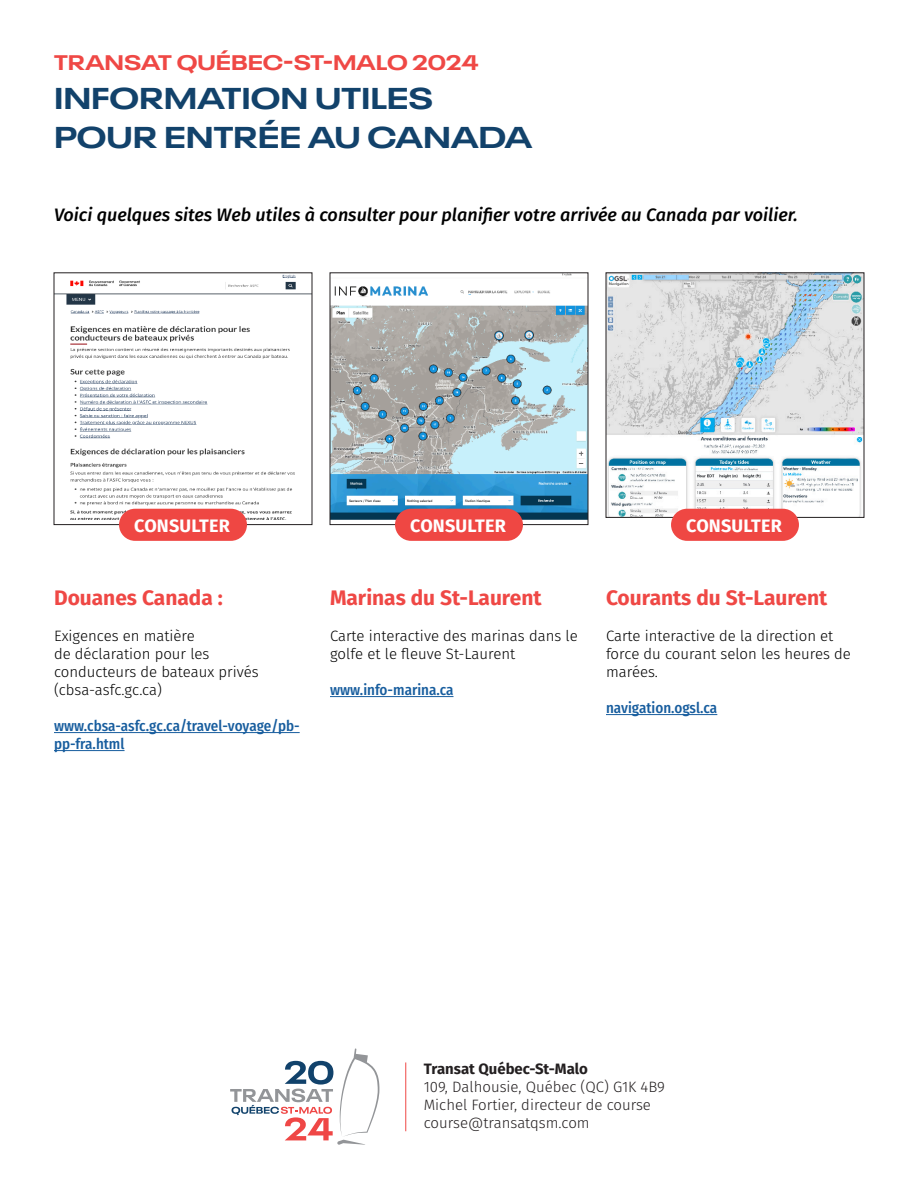
<style>
.page{position:relative;width:918px;height:1188px;background:#fff}
.page>*{position:absolute;margin:0;border:0;box-sizing:border-box;transform-origin:0 0}
.t1{font:700 expanded 30px/39px "Neue Plak";color:#12426b}
.Courant_division{font:700 21px "Fira Sans";color:#ef4845}
.t2{font:700 expanded 21px "Neue Plak";color:#ef4845}
.Courant{font:italic 500 18px "Fira Sans";color:#000}
.t3{font:700 18px "Fira Sans";letter-spacing:.01em;color:#fff}
.Courant-2{font:300 15px/18px "Fira Sans";color:#000}
.Coordonnées_2{font:300 15px/18px "Fira Sans";color:#231f20}
.URL{font:500 15px/18px "Fira Sans Condensed";color:#175d9e}
.s1{font-weight:700}
</style>
<div class="page">
<hr style="left:405px;top:1062px;width:1px;height:69px;background:#ef4845">
<svg style="left:230px;top:1049px;width:149px;height:96px"></svg>
<hr style="left:54px;top:732px;width:246px;height:1px;background:#175d9e">
<hr style="left:54px;top:750px;width:71px;height:1px;background:#175d9e">
<hr style="left:330px;top:696px;width:124px;height:1px;background:#175d9e">
<hr style="left:606px;top:714px;width:111px;height:1px;background:#175d9e">
<img style="left:608px;top:275px;width:254px;height:241px">
<img style="left:56px;top:275px;width:254px;height:244px">
<img style="left:332px;top:275px;width:254px;height:246px">
<div style="left:119px;top:509px;width:128px;height:32px;background:#ef4743;border-radius:16px"></div>
<div style="left:395px;top:509px;width:128px;height:32px;background:#ef4743;border-radius:16px"></div>
<div style="left:671px;top:509px;width:128px;height:32px;background:#ef4743;border-radius:16px"></div>
<p class="t2" style="left:54px;top:45px;width:426px">TRANSAT QUÉBEC-ST-MALO 2024</p>
<p class="t1" style="left:54px;top:75px;width:480px">INFORMATION UTILES<br>POUR ENTRÉE AU CANADA</p>
<p class="Courant" style="left:54px;top:200px;width:745px">Voici quelques sites Web utiles à consulter pour planifier votre arrivée au Canada par voilier.</p>
<p class="t3" style="left:134px;top:510px;width:97px">CONSULTER</p>
<p class="t3" style="left:410px;top:510px;width:97px">CONSULTER</p>
<p class="t3" style="left:686px;top:510px;width:97px">CONSULTER</p>
<p class="Courant_division" style="left:54px;top:580px;width:170px">Douanes Canada :</p>
<p class="Courant-2" style="left:54px;top:627px;width:206px">Exigences en matière<br>de déclaration pour les conducteurs de bateaux privés (cbsa-asfc.gc.ca)</p>
<p class="URL" style="left:54px;top:716px;width:247px">www.cbsa-asfc.gc.ca/travel-voyage/pb&shy;pp-fra.html</p>
<p class="Courant_division" style="left:330px;top:580px;width:213px">Marinas du St-Laurent</p>
<p class="Courant-2" style="left:330px;top:627px;width:249px">Carte interactive des marinas dans le golfe et le fleuve St-Laurent</p>
<p class="URL" style="left:330px;top:680px;width:125px">www.info-marina.ca</p>
<p class="Courant_division" style="left:606px;top:580px;width:223px">Courants du St-Laurent</p>
<p class="Courant-2" style="left:606px;top:627px;width:246px">Carte interactive de la direction et force du courant selon les heures de marées.</p>
<p class="URL" style="left:606px;top:698px;width:113px">navigation.ogsl.ca</p>
<p class="Coordonnées_2" style="left:424px;top:1060px;width:243px"><span class="s1">Transat Québec-St-Malo<br></span>109, Dalhousie, Québec (QC) G1K 4B9<br>Michel Fortier, directeur de course course@transatqsm.com</p>
</div>
